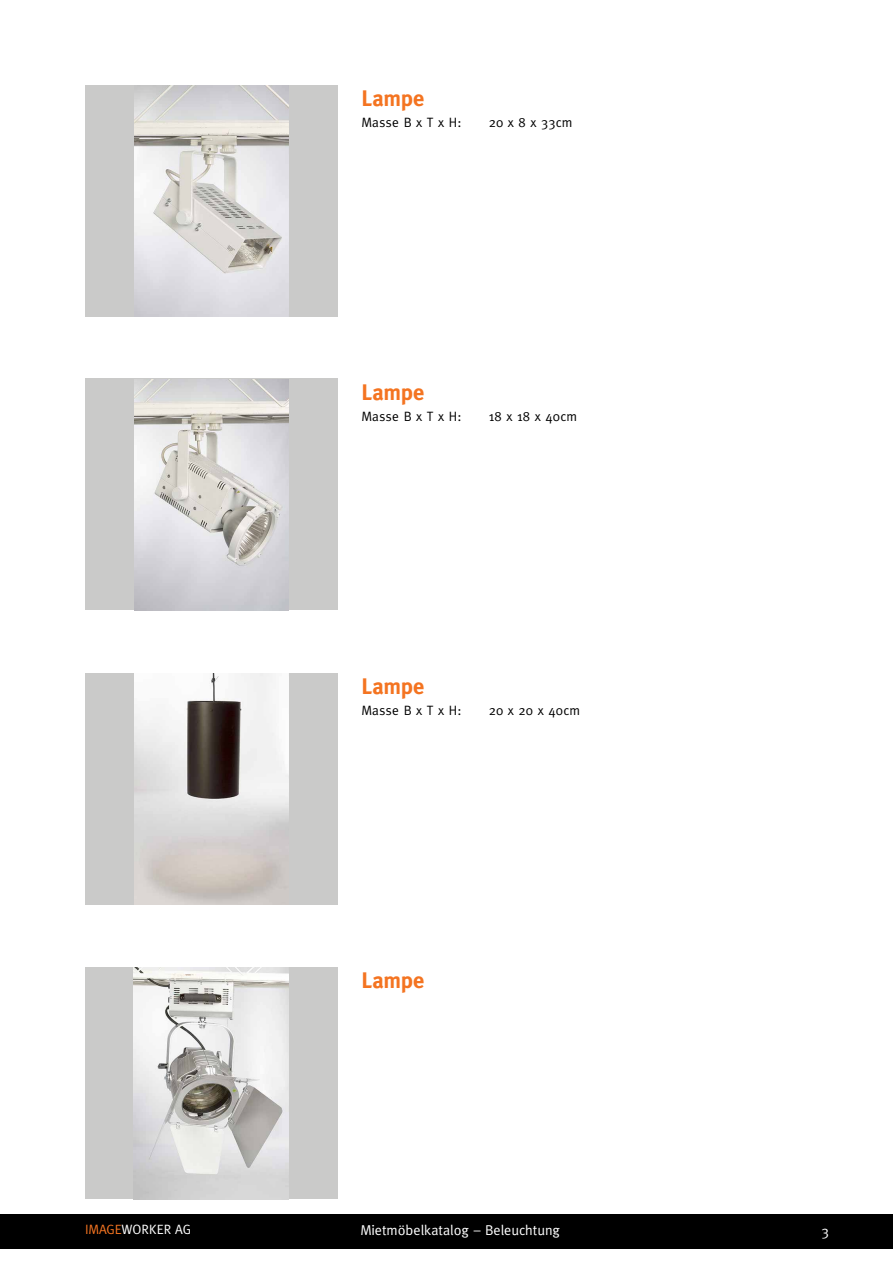
<style>
.page{position:relative;width:893px;height:1263px;background:#fff}
.page>*{position:absolute;margin:0;border:0;box-sizing:border-box;transform-origin:0 0}
.t1{font:700 22.5px "Meta";letter-spacing:-.005em;color:#f47421}
.t2{font:14.25px "Meta";color:#fff}
.t3{font:13.5px "Meta";letter-spacing:.03em;color:#000}
.t4{font:13.5px "Meta";color:#fff}
.s1{color:#f47421}
</style>
<div class="page">
<div style="left:0;top:1214px;width:893px;height:34px;background:#000"></div>
<div style="left:85px;top:85px;width:252px;height:231px;background:#cacac9"></div>
<div style="left:85px;top:379px;width:252px;height:231px;background:#cacac9"></div>
<div style="left:85px;top:673px;width:252px;height:231px;background:#cacac9"></div>
<div style="left:85px;top:968px;width:252px;height:231px;background:#cacac9"></div>
<img style="left:134px;top:85px;width:154px;height:231px">
<img style="left:134px;top:379px;width:154px;height:231px">
<img style="left:134px;top:673px;width:154px;height:231px">
<img style="left:134px;top:967px;width:155px;height:232px">
<h1 class="t1" style="left:361px;top:85px;width:65px">Lampe</h1>
<p class="t3" style="left:361px;top:115px;width:102px">Masse B x T x H:</p>
<p class="t3" style="left:489px;top:115px;width:85px">20 x 8 x 33cm</p>
<h1 class="t1" style="left:361px;top:379px;width:65px">Lampe</h1>
<p class="t3" style="left:361px;top:409px;width:102px">Masse B x T x H:</p>
<p class="t3" style="left:489px;top:409px;width:90px">18 x 18 x 40cm</p>
<h1 class="t1" style="left:361px;top:673px;width:65px">Lampe</h1>
<p class="t3" style="left:361px;top:703px;width:102px">Masse B x T x H:</p>
<p class="t3" style="left:489px;top:703px;width:93px">20 x 20 x 40cm</p>
<h1 class="t1" style="left:361px;top:967px;width:65px">Lampe</h1>
<p class="t2" style="left:361px;top:1222px;width:201px">Mietmöbelkatalog – Beleuchtung</p>
<p class="t4" style="left:85px;top:1222px;width:107px"><span class="s1">IMAGE</span>WORKER AG</p>
<p class="t2" style="left:822px;top:1223px;width:9px">3</p>
</div>
